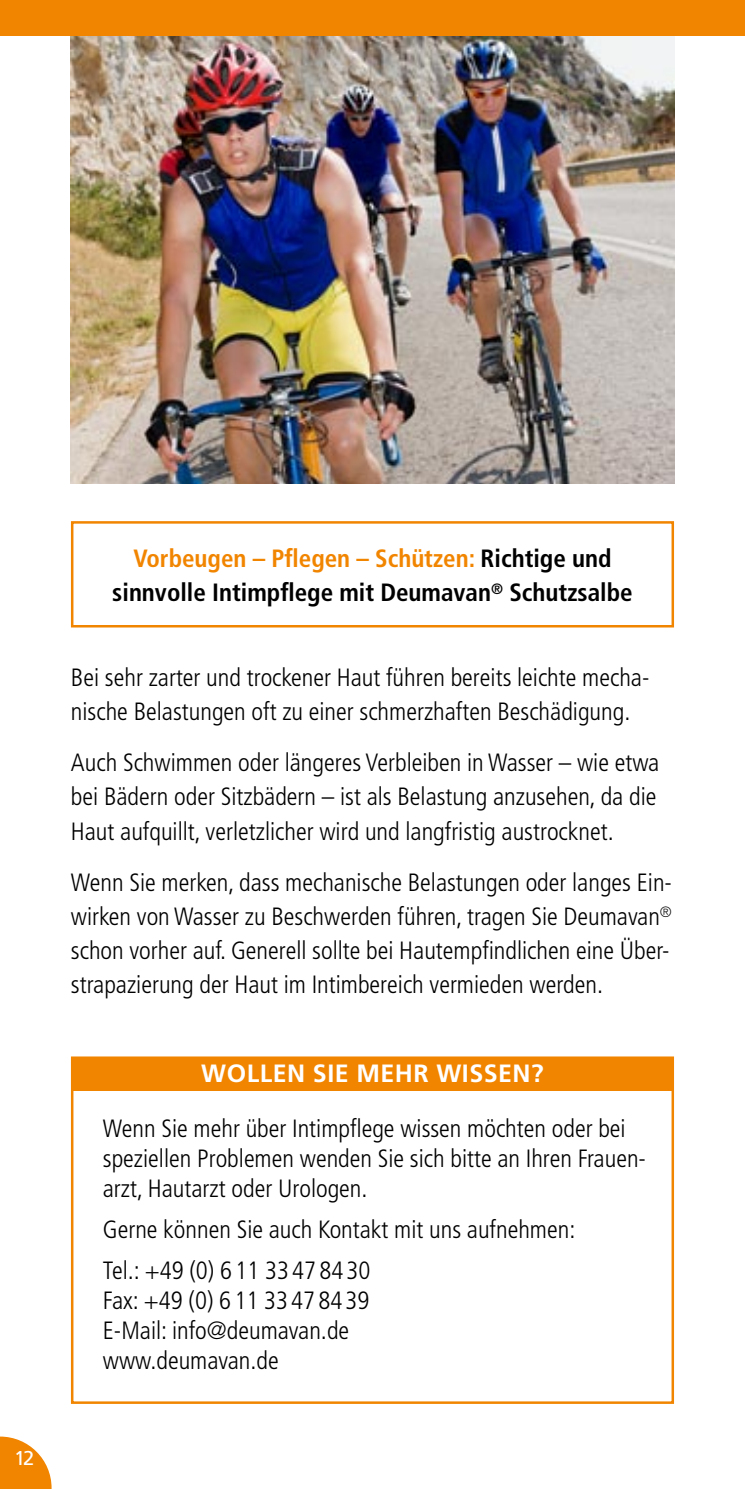
<style>
.page{position:relative;width:745px;height:1489px;background:#fff}
.page>*{position:absolute;margin:0;border:0;box-sizing:border-box;transform-origin:0 0}
.t1{font:300 condensed 25px/34px "Frutiger LT";color:#000}
.t2{font:700 condensed 25px/34px "Frutiger LT";color:#000;text-align:center}
.t3{font:700 25px "Frutiger LT";letter-spacing:.02em;color:#fff}
.t4{font:20px "Frutiger LT";color:#fff}
.s1{color:#f18500}
</style>
<div class="page">
<img style="left:71px;top:35px;width:602px;height:448px">
<div style="left:0;top:0;width:744px;height:35px;background:#f18500"></div>
<svg style="left:0;top:1436px;width:52px;height:52px"></svg>
<hr style="left:744px;top:0;width:1px;height:35px;background:#f18500">
<div style="left:71px;top:1056px;width:602px;height:347px;border:2px solid #f18500"></div>
<div style="left:72px;top:1057px;width:600px;height:33px;background:#f18500"></div>
<div style="left:71px;top:521px;width:602px;height:106px;border:2px solid #f18500"></div>
<p class="t4" style="left:14px;top:1446px;width:10px">12</p>
<p class="t2" style="left:112px;top:541px;width:521px"><span class="s1">Vorbeugen – Pflegen – Schützen:</span> Richtige und sinnvolle Intimpflege mit Deumavan<sup>®</sup> Schutzsalbe</p>
<p class="t1" style="left:71px;top:661px;width:577px">Bei sehr zarter und trockener Haut führen bereits leichte mecha&shy;nische Belastungen oft zu einer schmerzhaften Beschädigung.</p>
<p class="t1" style="left:71px;top:746px;width:589px;text-align:justify">Auch Schwimmen oder längeres Verbleiben in Wasser – wie etwa bei Bädern oder Sitzbädern – ist als Belastung anzusehen, da die Haut aufquillt, verletzlicher wird und langfristig austrocknet.</p>
<p class="t1" style="left:71px;top:865px;width:602px">Wenn Sie merken, dass mechanische Belastungen oder langes Ein&shy;wirken von Wasser zu Beschwerden führen, tragen Sie Deumavan<sup>® </sup>schon vorher auf. Generell sollte bei Hautempfindlichen eine Über&shy;strapazierung der Haut im Intimbereich vermieden werden.</p>
<p class="t3" style="left:201px;top:1058px;width:251px">WOLLEN SIE MEHR WISS</p>
<p class="t3" style="left:498px;top:1058px;width:47px">EN?</p>
<p class="t1" style="left:103px;top:1113px;width:544px;line-height:30px">Wenn Sie mehr über Intimpflege wissen möchten oder bei speziellen Problemen wenden Sie sich bitte an Ihren Frauen&shy;arzt, Hautarzt oder Urologen.</p>
<p class="t1" style="left:103px;top:1209px;width:473px;line-height:40.5px">Gerne können Sie auch Kontakt mit uns aufnehmen:<br>Tel.: +49 (0) 6 11 33 47 84 30</p>
<p class="t1" style="left:103px;top:1285px;width:268px;line-height:30px">Fax: +49 (0) 6 11 33 47 84 39<br>E-Mail: info@deumavan.de www.deumavan.de</p>
</div>
